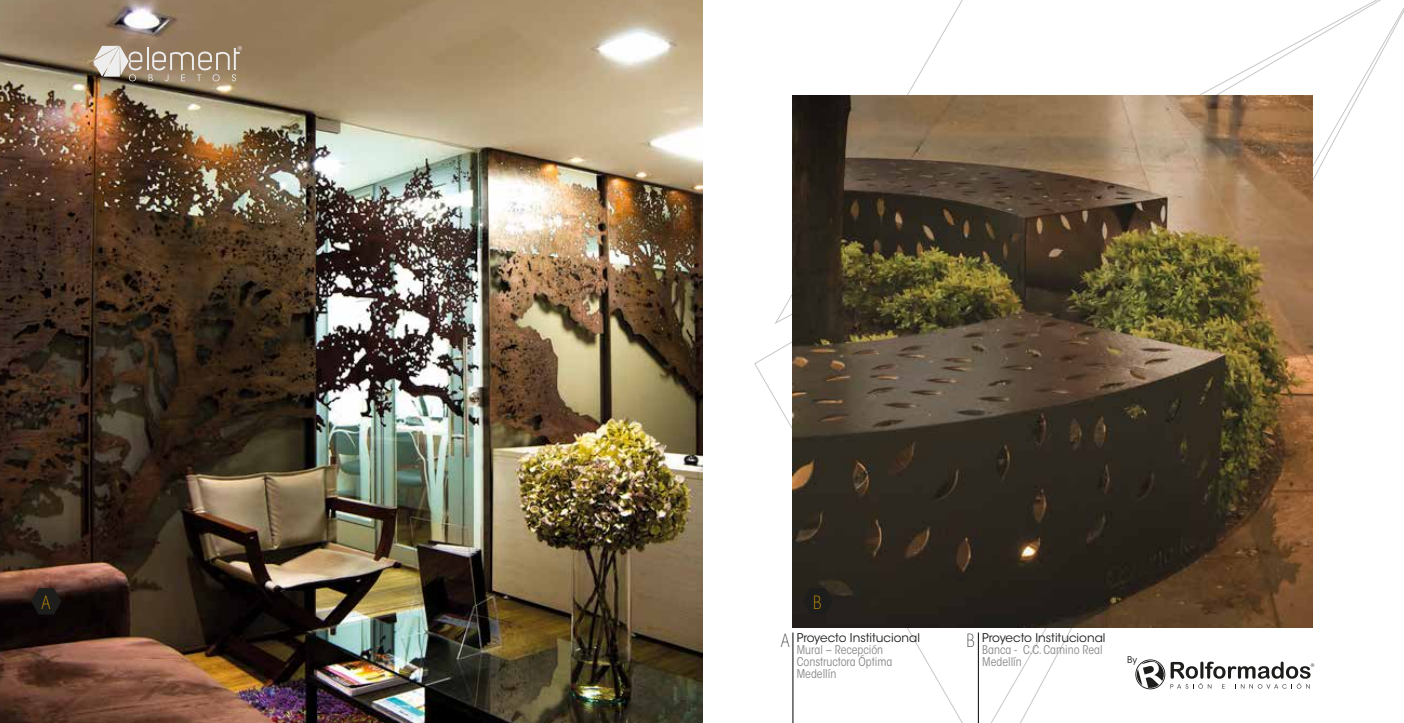
<style>
.page{position:relative;width:1404px;height:723px;background:#fff}
.page>*{position:absolute;margin:0;border:0;box-sizing:border-box;transform-origin:0 0}
.t1{font:200 condensed 18px "ITC Avant Garde Std";color:#f9b100}
.t2{font:condensed 12px/12px "ITC Avant Garde Std";color:#888887}
.t3{font:9.3px "ITC Avant Garde Std";color:#1d1d1b}
.s1{font-weight:200;font-size:18px;color:#1d1d1b}
.s2{font-stretch:normal;color:#1d1d1b}
</style>
<div class="page">
<svg style="left:754px;top:324px;width:561px;height:399px"></svg>
<svg style="left:775px;top:0;width:628px;height:324px"></svg>
<img style="left:793px;top:96px;width:518px;height:531px">
<hr style="left:792px;top:632px;width:1px;height:91px;background:#000">
<hr style="left:978px;top:632px;width:1px;height:91px;background:#000">
<svg style="left:802px;top:588px;width:30px;height:26px"></svg>
<img style="left:0;top:0;width:702px;height:723px">
<svg style="left:31px;top:588px;width:30px;height:26px"></svg>
<hr style="left:146px;top:48px;width:2px;height:22px;background:#ededed">
<svg style="left:148px;top:46px;width:94px;height:35px;background:#a6927a"></svg>
<svg style="left:93px;top:46px;width:49px;height:35px;background:#b6aca0"></svg>
<svg style="left:1135px;top:659px;width:178px;height:30px"></svg>
<h1 class="t1" style="left:42px;top:592px;width:10px">A</h1>
<h1 class="t1" style="left:813px;top:592px;width:10px">B</h1>
<p class="t2" style="left:796px;top:631px;width:125px;text-indent:-16px"><span class="s1">A</span> <span class="s2">Proyecto Institucional<br></span>Mural – Recepción<br>Constructora Óptima<br>Medellín</p>
<p class="t2" style="left:982px;top:631px;width:125px;text-indent:-16px"><span class="s1">B</span> <span class="s2">Proyecto Institucional<br></span>Banca - C.C. Camino Real<br>Medellín</p>
<p class="t3" style="left:1127px;top:654px;width:12px">By</p>
</div>
